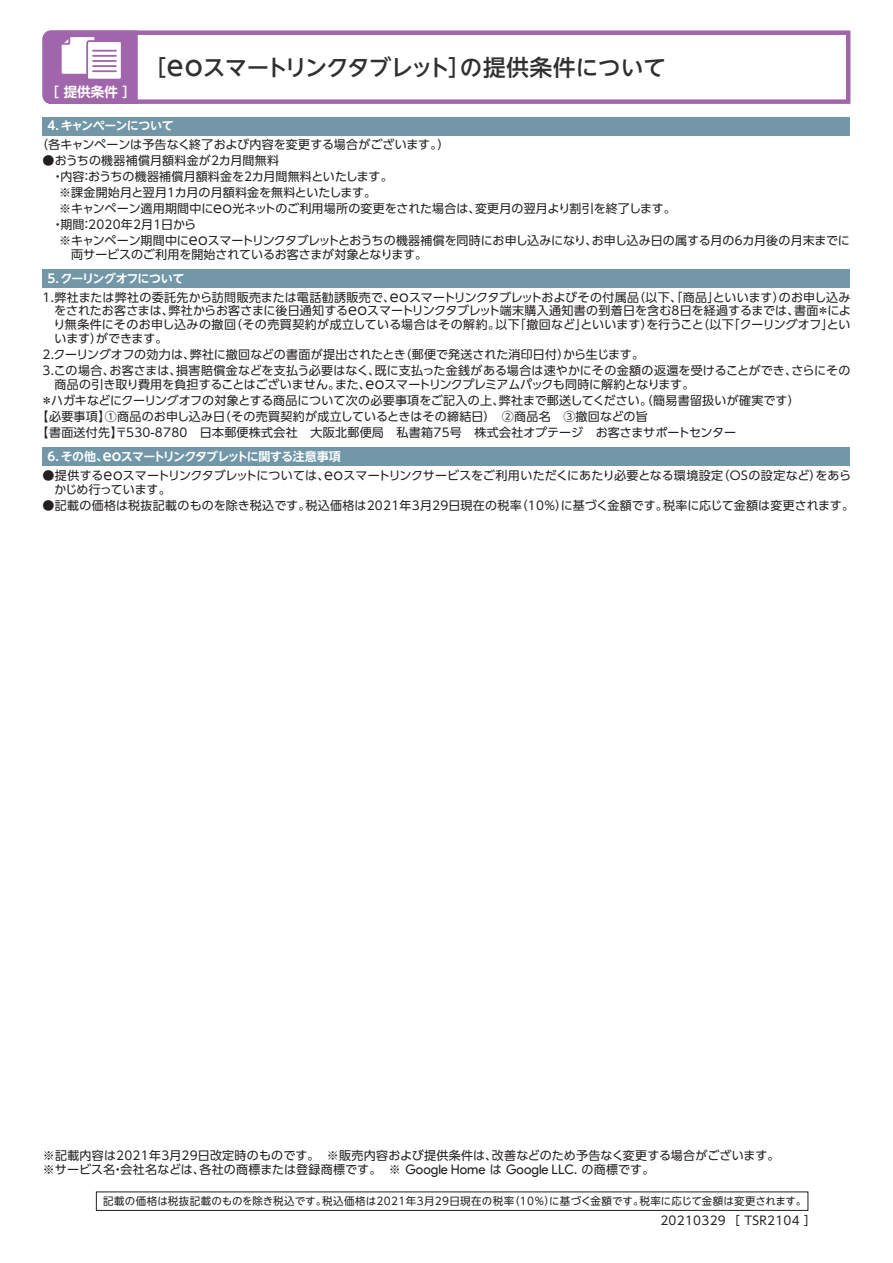
<style>
.page{position:relative;width:893px;height:1263px;background:#fff}
.page>*{position:absolute;margin:0;border:0;box-sizing:border-box;transform-origin:0 0}
.t1{font:500 22.5px "UD Shin Go NT Pro";letter-spacing:-.035em;color:#312f30}
.t2{font:700 13.5px "UD Shin Go NT Pro De";color:#fff}
.t3{font:12px/13.8px "UD Shin Go Pro";letter-spacing:.01em;color:#231f20}
.t4{font:12px "UD Shin Go Pro";letter-spacing:-.015em;color:#231f20}
.t5{font:12px "UD Shin Go Pro";letter-spacing:-.02em;color:#231f20}
.t6{font:700 12px "UD Shin Go NT Pro De";letter-spacing:-.065em;color:#fff}
.t7{font:12px "UD Shin Go NT Pro";letter-spacing:.025em;color:#231f20}
.t8{font:700 12px "UD Shin Go NT Pro De";letter-spacing:-.04em;color:#fff}
.t9{font:10.5px "UD Shin Go NT Pro";letter-spacing:.025em;color:#231f20}
.s1{font-size:27px}
.s2{font-size:14.4px}
.s3{font-family:"Product Sans";font-size:13.2px}
</style>
<div class="page">
<div style="left:43px;top:117px;width:807px;height:18px;background:#7197a8"></div>
<svg style="left:138px;top:30px;width:712px;height:74px"></svg>
<svg style="left:43px;top:30px;width:95px;height:74px;background:#af7eb8"></svg>
<div style="left:86px;top:40px;width:37px;height:41px;background:#a065aa;border:6px solid #a065aa"></div>
<div style="left:88px;top:42px;width:33px;height:37px;background:#fff;border:2px solid #fff"></div>
<hr style="left:93px;top:50px;width:23px;height:2px;background:#a065aa">
<hr style="left:93px;top:55px;width:23px;height:2px;background:#a065aa">
<hr style="left:93px;top:60px;width:23px;height:2px;background:#a065aa">
<hr style="left:93px;top:65px;width:23px;height:2px;background:#a065aa">
<hr style="left:93px;top:70px;width:23px;height:2px;background:#a065aa">
<div style="left:43px;top:269px;width:807px;height:19px;background:#7197a8"></div>
<div style="left:43px;top:448px;width:807px;height:18px;background:#7197a8"></div>
<div style="left:96px;top:1191px;width:712px;height:20px;border:1px solid #231f20"></div>
<p class="t2" style="left:46px;top:81px;width:92px">［ 提供条件 ］</p>
<h1 class="t1" style="left:143px;top:49px;width:524px">［<span class="s1">eo</span>スマートリンクタブレット］の提供条件について</h1>
<p class="t8" style="left:48px;top:116px;width:128px">4．キャンペーンについて</p>
<p class="t3" style="left:36px;top:137px;width:415px">（各キャンペーンは予告なく終了および内容を変更する場合がございます。）</p>
<p class="t3" style="left:43px;top:153px;width:238px">●おうちの機器補償月額料金が2カ月間無料</p>
<p class="t3" style="left:52px;top:169px;width:342px">・内容：おうちの機器補償月額料金を2カ月間無料といたします。</p>
<p class="t3" style="left:59px;top:185px;width:319px">※課金開始月と翌月1カ月の月額料金を無料といたします。</p>
<p class="t3" style="left:59px;top:201px;width:618px">※キャンペーン適用期間中に<span class="s2">eo</span>光ネットのご利用場所の変更をされた場合は、変更月の翌月より割引を終了します。</p>
<p class="t3" style="left:52px;top:217px;width:146px">・期間：2020年2月1日から</p>
<p class="t4" style="left:59px;top:231px;width:792px">※キャンペーン期間中に<span class="s2">eo</span>スマートリンクタブレットとおうちの機器補償を同時にお申し込みになり、お申し込み日の属する月の6カ月後の月末までに</p>
<p class="t3" style="left:71px;top:247px;width:358px">両サービスのご利用を開始されているお客さまが対象となります。</p>
<p class="t3" style="left:54px;top:290px;width:799px;text-align:justify;text-indent:-11px">1.弊社または弊社の委託先から訪問販売または電話勧誘販売で、<span class="s2">eo</span>スマートリンクタブレットおよびその付属品（以下、「商品」といいます）のお申し込みをされたお客さまは、弊社からお客さまに後日通知する<span class="s2">eo</span>スマートリンクタブレット端末購入通知書の到着日を含む8日を経過するまでは、書面＊により無条件にそのお申し込みの撤回（その売買契約が成立している場合はその解約。以下「撤回など」といいます）を行うこと（以下「クーリングオフ」といいます）ができます。</p>
<p class="t3" style="left:43px;top:346px;width:809px;line-height:16px">2.クーリングオフの効力は、弊社に撤回などの書面が提出されたとき（郵便で発送された消印日付）から生じます。<br>3.この場合、お客さまは、損害賠償金などを支払う必要はなく、既に支払った金銭がある場合は速やかにその金額の返還を受けることができ、さらにその</p>
<p class="t5" style="left:55px;top:375px;width:641px">商品の引き取り費用を負担することはございません。また、<span class="s2">eo</span>スマートリンクプレミアムパックも同時に解約となります。</p>
<p class="t3" style="left:41px;top:393px;width:760px">＊ハガキなどにクーリングオフの対象とする商品について次の必要事項をご記入の上、弊社まで郵送してください。（簡易書留扱いが確実です）</p>
<p class="t3" style="left:37px;top:409px;width:613px">【必要事項】①商品のお申し込み日（その売買契約が成立しているときはその締結日）　②商品名　③撤回などの旨</p>
<p class="t3" style="left:37px;top:425px;width:701px">【書面送付先】〒530-8780　日本郵便株式会社　大阪北郵便局　私書箱75号　株式会社オプテージ　お客さまサポートセンター</p>
<p class="t3" style="left:54px;top:469px;width:798px;text-indent:-12px">●提供する<span class="s2">eo</span>スマートリンクタブレットについては、<span class="s2">eo</span>スマートリンクサービスをご利用いただくにあたり必要となる環境設定（OSの設定など）をあらかじめ行っています。</p>
<p class="t3" style="left:43px;top:498px;width:813px">●記載の価格は税抜記載のものを除き税込です。税込価格は2021年3月29日現在の税率（10％）に基づく金額です。税率に応じて金額は変更されます。</p>
<p class="t6" style="left:48px;top:268px;width:138px">5．クーリングオフについて</p>
<p class="t6" style="left:48px;top:447px;width:295px">6．その他、<span class="s2">eo</span>スマートリンクタブレットに関する注意事項</p>
<p class="t3" style="left:43px;top:1149px;width:738px">※記載内容は2021年3月29日改定時のものです。　※販売内容および提供条件は、改善などのため予告なく変更する場合がございます。※サービス名・会社名などは、各社の商標または登録商標です。　※ <span class="s3">Google Home</span> は <span class="s3">Google LLC.</span> の商標です。</p>
<p class="t7" style="left:660px;top:1210px;width:157px">20210329［ TSR2104 ］</p>
<p class="t9" style="left:103px;top:1193px;width:705px">記載の価格は税抜記載のものを除き税込です。税込価格は2021年3月29日現在の税率（10％）に基づく金額です。税率に応じて金額は変更されます。</p>
</div>
